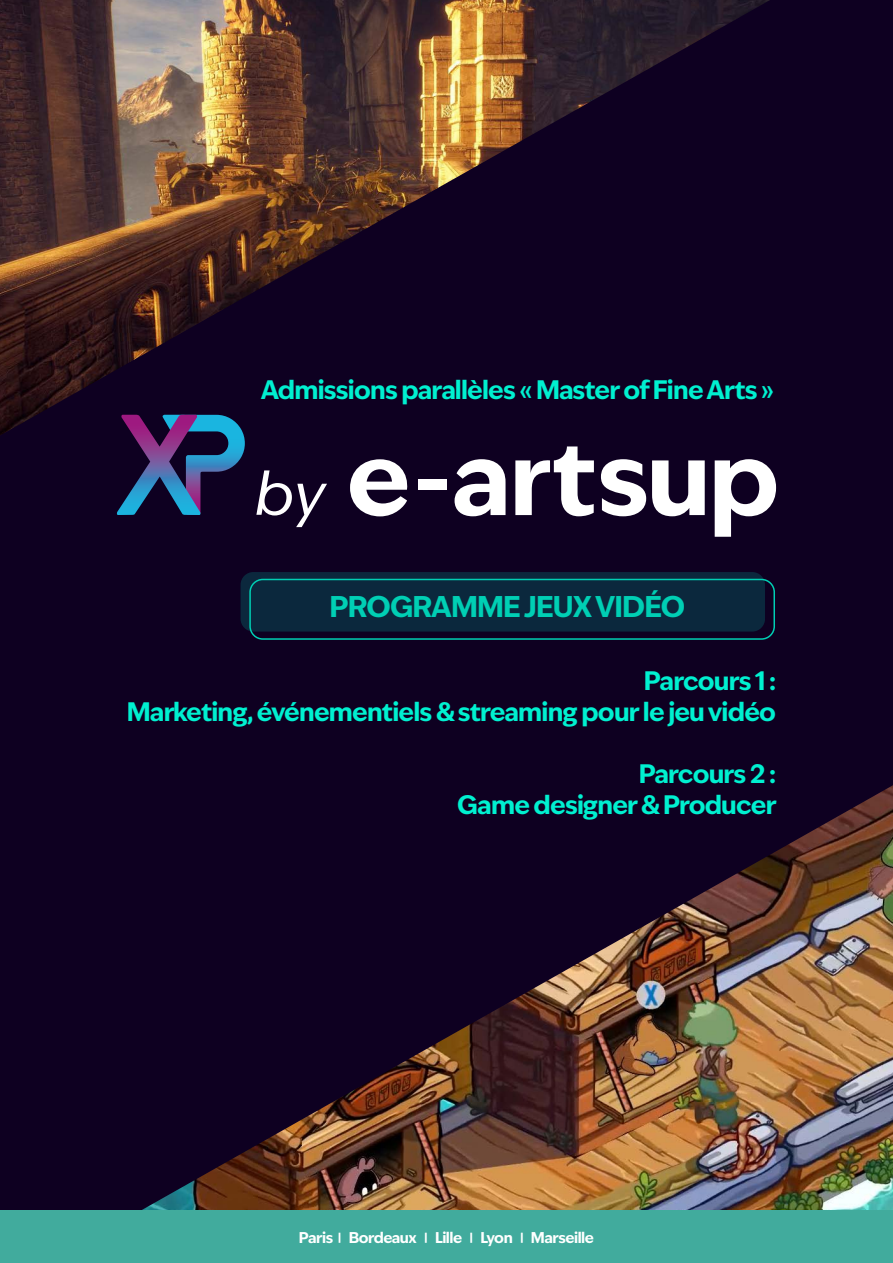
<style>
.page{position:relative;width:893px;height:1263px;background:#0e0021}
.page>*{position:absolute;margin:0;border:0;box-sizing:border-box;transform-origin:0 0}
.t1{font:700 28.8px "Ivy Epic";letter-spacing:-.03em;color:#00cfb4}
.t2{font:700 25.65px/30.8px "Ivy Epic";letter-spacing:-.03em;color:#00f0d0;text-align:right}
.t3{font:700 15px "Ivy Epic";letter-spacing:-.03em;color:#fff}
.s1{font-size:10.8px}
</style>
<div class="page">
<img style="left:142px;top:785px;width:751px;height:425px">
<div style="left:0;top:1210px;width:893px;height:53px;background:#41ab9d"></div>
<div style="left:241px;top:572px;width:524px;height:60px;background:#0b283d;border-radius:13px"></div>
<div style="left:249px;top:579px;width:526px;height:61px;border:2px solid #00cfb4;border-radius:13px"></div>
<img style="left:0;top:0;width:770px;height:435px">
<svg style="left:117px;top:415px;width:128px;height:100px"></svg>
<svg style="left:652px;top:460px;width:53px;height:56px"></svg>
<svg style="left:715px;top:459px;width:61px;height:78px"></svg>
<svg style="left:515px;top:446px;width:79px;height:70px"></svg>
<svg style="left:455px;top:459px;width:50px;height:57px"></svg>
<div style="left:418px;top:480px;width:29px;height:10px;background:#fff"></div>
<svg style="left:350px;top:459px;width:58px;height:57px"></svg>
<svg style="left:601px;top:459px;width:45px;height:57px"></svg>
<svg style="left:256px;top:470px;width:71px;height:57px"></svg>
<p class="t2" style="left:261px;top:374px;width:515px">Admissions parallèles « Master of Fine Arts »</p>
<p class="t1" style="left:330px;top:587px;width:357px">PROGRAMME JEUX VIDÉO</p>
<p class="t2" style="left:127px;top:666px;width:651px">Parcours 1 :<br>Marketing, événementiels &amp; streaming pour le jeu vidéo</p>
<p class="t2" style="left:457px;top:758px;width:321px">Parcours 2 :<br>Game designer &amp; Producer</p>
<p class="t3" style="left:299px;top:1227px;width:297px">Paris <span class="s1">|</span> Bordeaux <span class="s1">|</span> Lille <span class="s1">|</span> Lyon <span class="s1">|</span> Marseille</p>
</div>
